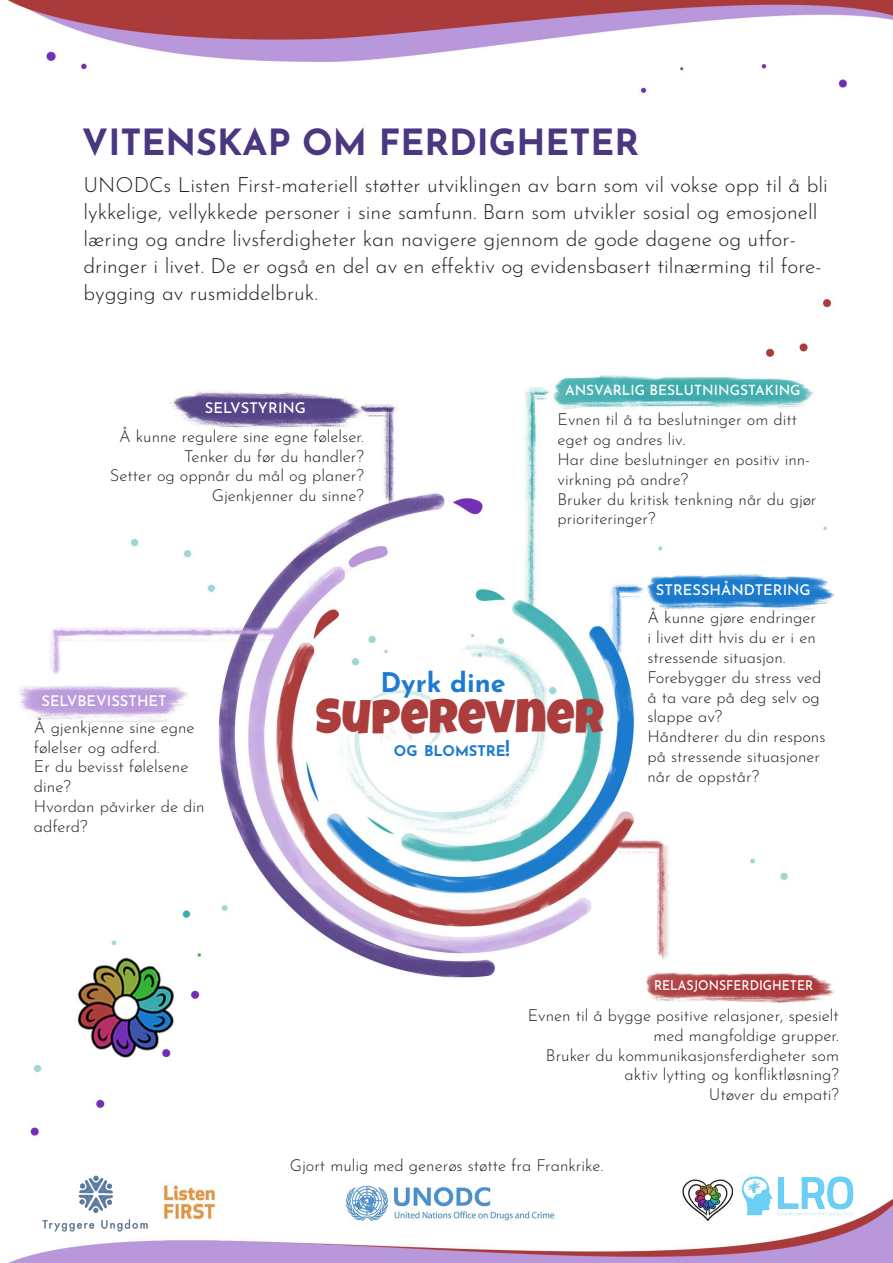
<style>
.page{position:relative;width:893px;height:1263px;background:#fff}
.page>*{position:absolute;margin:0;border:0;box-sizing:border-box;transform-origin:0 0}
.t1{font:48px "Luckiest Guy";letter-spacing:.01em;color:#ab3d3c}
.t2{font:700 36px "Josefin Sans";color:#4b377f}
.t3{font:700 27px "Josefin Sans";color:#1d7cd0}
.t4{font:300 21px/27px "Josefin Sans";color:#231f20}
.t5{font:300 16.5px/19.8px "Josefin Sans";color:#231f20}
.t6{font:500 14.7px "Josefin Sans";color:#fff}
.t7{font:700 14.7px "Josefin Sans";letter-spacing:-.005em;color:#1d7cd0}
.t8{font:500 14.1px "Josefin Sans";color:#fff}
.t9{font:500 13.5px "Josefin Sans";color:#fff;scale:.91 1}
.s1{font-size:21px}
</style>
<div class="page">
<img style="left:7px;top:0;width:886px;height:1263px">
<img style="left:7px;top:1154px;width:179px;height:99px">
<img style="left:736px;top:1173px;width:123px;height:44px">
<p class="t2" style="left:82px;top:115px;width:559px">VITENSKAP OM FERDIGHETER</p>
<p class="t4" style="left:83px;top:169px;width:746px">UNODCs Listen First-materiell støtter utviklingen av barn som vil vokse opp til å bli lykkelige, vellykkede personer i sine samfunn. Barn som utvikler sosial og emosjonell læring og andre livsferdigheter kan navigere gjennom de gode dagene og utfor&shy;dringer i livet. De er også en del av en effektiv og evidensbasert tilnærming til fore&shy;bygging av rusmiddelbruk.</p>
<p class="t6" style="left:205px;top:397px;width:103px">SELVSTYRING</p>
<p class="t5" style="left:119px;top:425px;width:246px">Å kunne regulere sine egne følelser.</p>
<p class="t5" style="left:184px;top:445px;width:181px">Tenker du før du handler?</p>
<p class="t5" style="left:110px;top:464px;width:256px">Setter og oppnår du mål og planer?</p>
<p class="t5" style="left:212px;top:484px;width:154px">Gjenkjenner du sinne?</p>
<p class="t8" style="left:565px;top:380px;width:237px">ANSVARLIG BESLUTNINGSTAKING</p>
<p class="t5" style="left:557px;top:408px;width:241px">Evnen til å ta beslutninger om ditt eget og andres liv.</p>
<p class="t5" style="left:557px;top:448px;width:254px">Har dine beslutninger en positiv inn&shy;virkning på andre?</p>
<p class="t5" style="left:557px;top:487px;width:261px">Bruker du kritisk tenkning når du gjør prioriteringer?</p>
<p class="t6" style="left:656px;top:579px;width:156px">STRESSHÅNDTERING</p>
<p class="t6" style="left:41px;top:689px;width:127px">SELVBEVISSTHET</p>
<p class="t5" style="left:34px;top:716px;width:162px">Å gjenkjenne sine egne følelser og adferd.</p>
<p class="t5" style="left:34px;top:755px;width:156px">Er du bevisst følelsene dine?</p>
<p class="t5" style="left:34px;top:795px;width:172px">Hvordan påvirker de din adferd?</p>
<p class="t3" style="left:380px;top:663px;width:127px">Dyrk dine</p>
<p class="t1" style="left:316px;top:685px;width:290px">SUPEREVNER</p>
<p class="t7" style="left:394px;top:740px;width:117px">OG BLOMSTRE<span class="s1">!</span></p>
<p class="t5" style="left:647px;top:606px;width:170px">Å kunne gjøre endringer</p>
<p class="t5" style="left:647px;top:626px;width:170px">i livet ditt hvis du er i en</p>
<p class="t5" style="left:647px;top:646px;width:140px">stressende situasjon.</p>
<p class="t5" style="left:647px;top:666px;width:175px">Forebygger du stress ved</p>
<p class="t5" style="left:647px;top:685px;width:174px">å ta vare på deg selv og</p>
<p class="t5" style="left:647px;top:705px;width:76px">slappe av?</p>
<p class="t5" style="left:647px;top:725px;width:179px">Håndterer du din respons</p>
<p class="t5" style="left:647px;top:745px;width:174px">på stressende situasjoner</p>
<p class="t5" style="left:647px;top:765px;width:113px">når de oppstår?</p>
<p class="t9" style="left:654px;top:975px;width:176px">RELASJONSFERDIGHETER</p>
<p class="t5" style="left:528px;top:1004px;width:313px;text-align:right">Evnen til å bygge positive relasjoner, spesielt med mangfoldige grupper.</p>
<p class="t5" style="left:546px;top:1043px;width:295px">Bruker du kommunikasjonsferdigheter som</p>
<p class="t5" style="left:625px;top:1063px;width:216px">aktiv lytting og konfliktløsning?</p>
<p class="t5" style="left:709px;top:1083px;width:132px">Utøver du empati?</p>
<p class="t5" style="left:290px;top:1153px;width:315px">Gjort mulig med generøs støtte fra Frankrike.</p>
</div>
